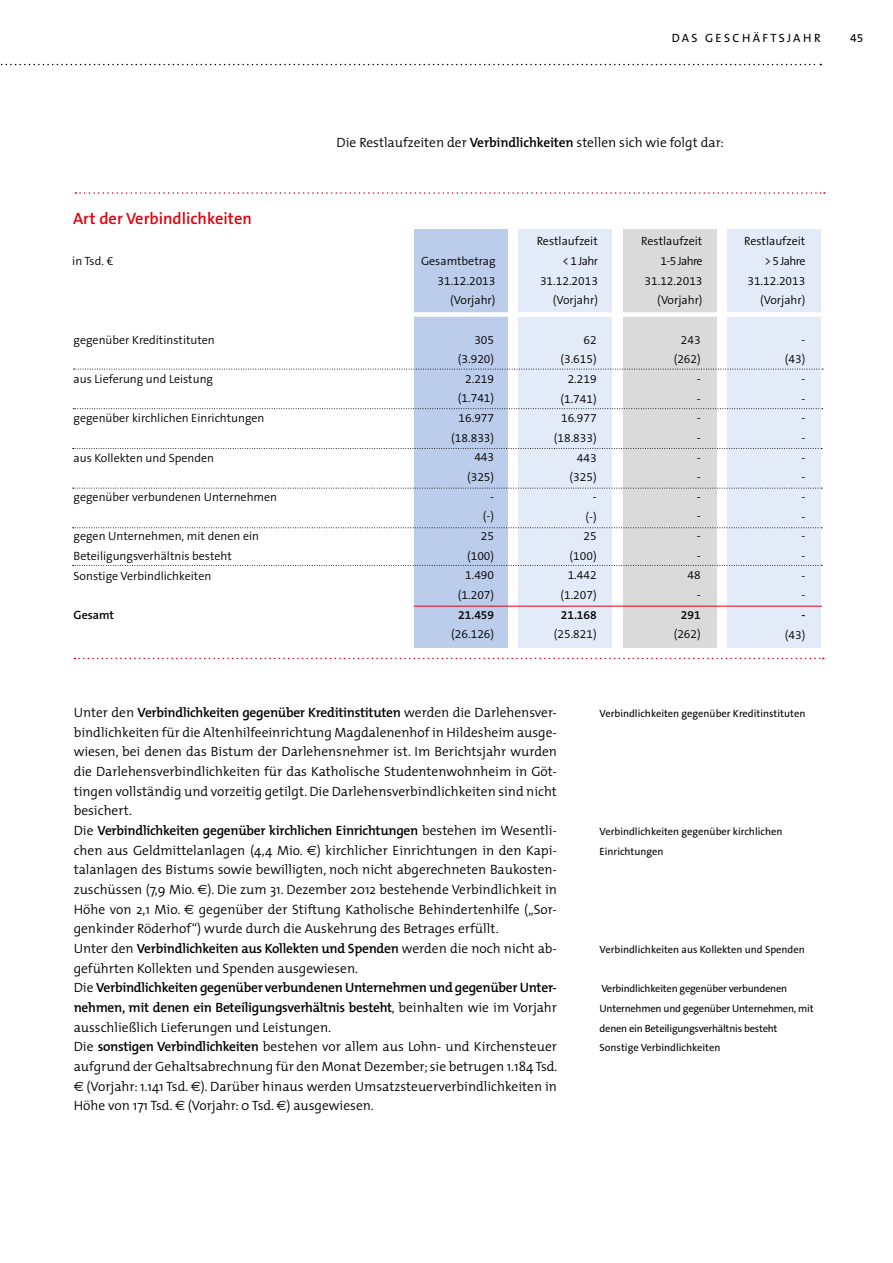
<style>
.page{position:relative;width:893px;height:1263px;background:#fff}
.page>*{position:absolute;margin:0;border:0;box-sizing:border-box;transform-origin:0 0}
.t1{font:600 16.5px "The Sans B6";color:#e3000f}
.t2{font:300 13.5px/19.6px "The Mix";color:#000}
.t3{font:300 12px/19.6px "The Sans B4";color:#000;text-align:right}
.t4{font:600 12px "The Sans B6";color:#000}
.t5{font:12px "The Sans B5 Plain";letter-spacing:.2em;color:#000}
.t6{font:10.5px/19.6px "The Sans B5 Plain";color:#000}
.t7{font:10.5px/19.6px "The Sans B5 Plain";letter-spacing:-.02em;color:#000}
.s1{font-weight:600}
.s2{font-family:"Euro Sans";font-weight:400}
</style>
<div class="page">
<svg style="left:0;top:64px;width:821px;height:1px"></svg>
<div style="left:414px;top:229px;width:93px;height:419px;background:#bccdeb"></div>
<div style="left:623px;top:229px;width:93px;height:419px;background:#dadada"></div>
<div style="left:518px;top:229px;width:94px;height:419px;background:#e4ebf8"></div>
<div style="left:727px;top:229px;width:94px;height:419px;background:#e4ebf8"></div>
<div style="left:178px;top:312px;width:658px;height:5px;background:#fff"></div>
<svg style="left:74px;top:369px;width:749px;height:1px"></svg>
<hr style="left:414px;top:606px;width:408px;height:1px;background:#e3000f">
<svg style="left:74px;top:658px;width:750px;height:1px"></svg>
<svg style="left:75px;top:192px;width:750px;height:2px"></svg>
<svg style="left:73px;top:448px;width:749px;height:1px"></svg>
<svg style="left:73px;top:408px;width:750px;height:1px"></svg>
<svg style="left:73px;top:488px;width:749px;height:1px"></svg>
<svg style="left:73px;top:527px;width:749px;height:1px"></svg>
<svg style="left:73px;top:565px;width:749px;height:1px"></svg>
<p class="t5" style="left:672px;top:31px;width:150px">DAS GESCHÄFTSJAHR</p>
<p class="t5" style="left:850px;top:31px;width:15px">45</p>
<p class="t1" style="left:73px;top:210px;width:180px">Art der Verbindlichkeiten</p>
<p class="t3" style="left:72px;top:252px;width:42px">in Tsd. €</p>
<p class="t3" style="left:74px;top:330px;width:143px">gegenüber Kreditinstituten</p>
<p class="t3" style="left:74px;top:369px;width:141px">aus Lieferung und Leistung</p>
<p class="t3" style="left:74px;top:409px;width:192px">gegenüber kirchlichen Einrichtungen</p>
<p class="t3" style="left:74px;top:448px;width:142px">aus Kollekten und Spenden</p>
<p class="t3" style="left:74px;top:487px;width:205px">gegenüber verbundenen Unternehmen</p>
<p class="t3" style="left:74px;top:527px;width:187px;text-align:left">gegen Unternehmen, mit denen ein<br>Beteiligungsverhältnis besteht<br>Sonstige Verbindlichkeiten</p>
<p class="t4" style="left:74px;top:608px;width:42px">Gesamt</p>
<p class="t2" style="left:337px;top:132px;width:389px">Die Restlaufzeiten der <span class="s1">Verbindlichkeiten</span> stellen sich wie folgt dar:</p>
<p class="t3" style="left:421px;top:252px;width:76px">Gesamtbetrag<br>31.12.2013 (Vorjahr)</p>
<p class="t3" style="left:451px;top:330px;width:44px">305 (3.920)<br>2.219 (1.741)<br>16.977 (18.833)<br>443 (325)<br>-<br>(-)<br>25 (100)<br>1.490 (1.207)</p>
<p class="t4" style="left:458px;top:608px;width:37px">21.459</p>
<p class="t3" style="left:451px;top:625px;width:44px">(26.126)</p>
<p class="t3" style="left:537px;top:232px;width:63px">Restlaufzeit &lt; 1 Jahr<br>31.12.2013 (Vorjahr)</p>
<p class="t3" style="left:554px;top:330px;width:44px">62 (3.615)<br>2.219 (1.741)<br>16.977 (18.833)<br>443 (325)<br>-<br>(-)<br>25 (100)<br>1.442 (1.207)</p>
<p class="t4" style="left:561px;top:608px;width:37px">21.168</p>
<p class="t3" style="left:554px;top:625px;width:44px">(25.821)</p>
<p class="t3" style="left:641px;top:232px;width:63px">Restlaufzeit<br>1-5 Jahre<br>31.12.2013 (Vorjahr)</p>
<p class="t3" style="left:674px;top:330px;width:29px">243 (262) -<br>-<br>-<br>-<br>-<br>-<br>-<br>-<br>-<br>-<br>48<br>-</p>
<p class="t4" style="left:681px;top:608px;width:21px">291</p>
<p class="t3" style="left:674px;top:625px;width:29px">(262)</p>
<p class="t3" style="left:744px;top:232px;width:63px">Restlaufzeit &gt; 5 Jahre<br>31.12.2013 (Vorjahr)</p>
<p class="t3" style="left:785px;top:330px;width:22px">- (43) -<br>-<br>-<br>-<br>-<br>-<br>-<br>-<br>-<br>-<br>-<br>-</p>
<p class="t4" style="left:801px;top:608px;width:5px">-</p>
<p class="t3" style="left:785px;top:625px;width:22px">(43)</p>
<p class="t2" style="left:74px;top:702px;width:485px">Unter den <span class="s1">Verbindlichkeiten gegenüber Kreditinstituten</span> werden die Darlehensver&shy;bindlichkeiten für die Altenhilfeeinrichtung Magdalenenhof in Hildesheim ausge&shy;wiesen, bei denen das Bistum der Darlehensnehmer ist. Im Berichtsjahr wurden die Darlehensverbindlichkeiten für das Katholische Studentenwohnheim in Göt&shy;tingen vollständig und vorzeitig getilgt. Die Darlehensverbindlichkeiten sind nicht besichert.<br>Die <span class="s1">Verbindlichkeiten gegenüber kirchlichen Einrichtungen</span> bestehen im Wesentli&shy;chen aus Geldmittelanlagen (4,4 Mio. <span class="s2">€</span>) kirchlicher Einrichtungen in den Kapi&shy;talanlagen des Bistums sowie bewilligten, noch nicht abgerechneten Baukosten&shy;zuschüssen (7,9 Mio. <span class="s2">€</span>). Die zum 31. Dezember 2012 bestehende Verbindlichkeit in Höhe von 2,1 Mio. <span class="s2">€</span> gegenüber der Stiftung Katholische Behindertenhilfe („Sor&shy;genkinder Röderhof“) wurde durch die Auskehrung des Betrages erfüllt.<br>Unter den <span class="s1">Verbindlichkeiten aus Kollekten und Spenden</span> werden die noch nicht ab&shy;geführten Kollekten und Spenden ausgewiesen.<br>Die <span class="s1">Verbindlichkeiten gegenüber verbundenen Unternehmen und gegenüber Unter&shy;nehmen, mit denen ein Beteiligungsverhältnis besteht</span>, beinhalten wie im Vorjahr ausschließlich Lieferungen und Leistungen.<br>Die <span class="s1">sonstigen Verbindlichkeiten</span> bestehen vor allem aus Lohn- und Kirchensteuer aufgrund der Gehaltsabrechnung für den Monat Dezember; sie betrugen 1.184 Tsd. <span class="s2">€</span> (Vorjahr: 1.141 Tsd. <span class="s2">€</span>). Darüber hinaus werden Umsatzsteuerverbindlichkeiten in Höhe von 171 Tsd. <span class="s2">€</span> (Vorjahr: 0 Tsd. <span class="s2">€</span>) ausgewiesen.</p>
<p class="t6" style="left:600px;top:704px;width:207px">Verbindlichkeiten gegenüber Kreditinstituten</p>
<p class="t6" style="left:600px;top:822px;width:184px">Verbindlichkeiten gegenüber kirchlichen<br>Einrichtungen</p>
<p class="t6" style="left:600px;top:940px;width:207px">Verbindlichkeiten aus Kollekten und Spenden</p>
<p class="t7" style="left:600px;top:979px;width:216px">Verbindlichkeiten gegenüber verbundenen<br>Unternehmen und gegenüber Unternehmen, mit denen ein Beteiligungsverhältnis besteht</p>
<p class="t6" style="left:600px;top:1038px;width:122px">Sonstige Verbindlichkeiten</p>
</div>
